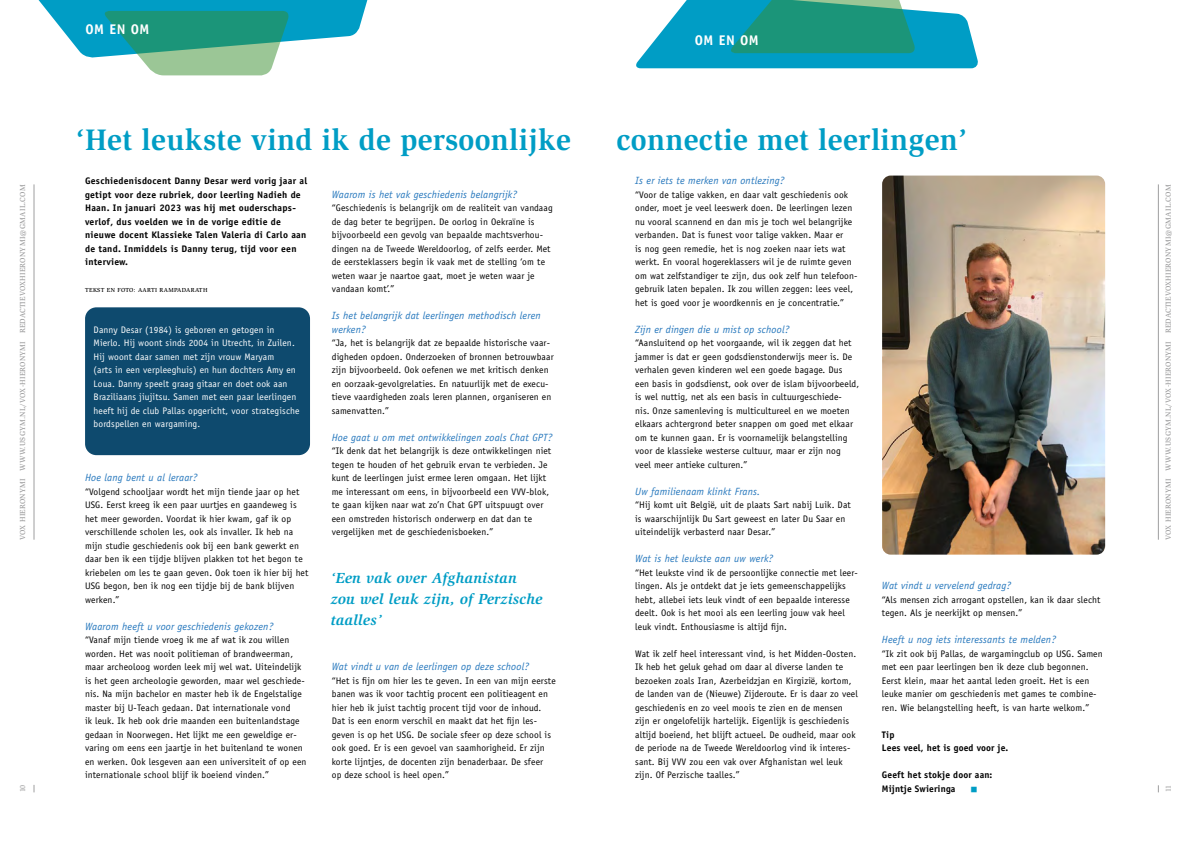
<style>
.page{position:relative;width:1191px;height:842px;background:#fff}
.page>*{position:absolute;margin:0;border:0;box-sizing:border-box;transform-origin:0 0}
.t1{font:700 30.5px "Slimbach Std";letter-spacing:.01em;color:#009dc5}
.t2{font:italic 700 15px/21px "Slimbach Std";letter-spacing:.015em;color:#009dc5}
.t3{font:700 14px "Officina Sans Std";letter-spacing:.04em;color:#fff}
.t4{font:italic 10.5px/13.5px "Officina Sans Std";letter-spacing:.015em;color:#2778bd}
.t5{font:9.5px/13.5px "Officina Sans Std";letter-spacing:.015em;color:#000}
.t6{font:700 9.5px/13.5px "Officina Sans Std";letter-spacing:.025em;color:#000}
.t7{font:9.5px/13.5px "Officina Sans Std";letter-spacing:.015em;color:#fff}
.t8{font:9.5px "Wingdings";color:#009dc5}
.t9{font:500 7.5px "Slimbach Std";letter-spacing:.035em;color:#9e9e9f}
.t10{font:500 6px "Slimbach Std";letter-spacing:.06em;color:#000}
</style>
<div class="page">
<svg style="left:636px;top:0;width:342px;height:68px;background:#2ca7b1"></svg>
<svg style="left:38px;top:0;width:330px;height:75px"></svg>
<div style="left:85px;top:307px;width:225px;height:148px;background:#0e4a6e;border-radius:11px"></div>
<img style="left:882px;top:176px;width:223px;height:379px">
<hr style="left:1158px;top:184px;width:1px;height:356px;background:#9e9e9f">
<hr style="left:34px;top:184px;width:1px;height:356px;background:#9e9e9f">
<h3 class="t3" style="left:85px;top:21px;width:66px">OM EN OM</h3>
<h3 class="t3" style="left:694px;top:31px;width:66px">OM EN OM</h3>
<h1 class="t1" style="left:76px;top:121px;width:496px">‘Het leukste vind ik de persoonlijke</h1>
<h1 class="t1" style="left:616px;top:121px;width:352px">connectie met leerlingen’</h1>
<p class="t4" style="left:635px;top:174px;width:151px">Is er iets te merken van ontlezing?</p>
<p class="t5" style="left:635px;top:188px;width:224px">“Voor de talige vakken, en daar valt geschiedenis ook onder, moet je veel leeswerk doen. De leerlingen lezen nu vooral scannend en dan mis je toch wel belangrijke verbanden. Dat is funest voor talige vakken. Maar er<br>is nog geen remedie, het is nog zoeken naar iets wat werkt. En vooral hogereklassers wil je de ruimte geven om wat zelfstandiger te zijn, dus ook zelf hun telefoon&shy;gebruik laten bepalen. Ik zou willen zeggen: lees veel, het is goed voor je woordkennis en je concentratie.”</p>
<p class="t4" style="left:635px;top:323px;width:156px">Zijn er dingen die u mist op school?</p>
<p class="t5" style="left:635px;top:336px;width:225px">“Aansluitend op het voorgaande, wil ik zeggen dat het jammer is dat er geen godsdienstonderwijs meer is. De verhalen geven kinderen wel een goede bagage. Dus<br>een basis in godsdienst, ook over de islam bijvoorbeeld, is wel nuttig, net als een basis in cultuurgeschiede-<br>nis. Onze samenleving is multicultureel en we moeten elkaars achtergrond beter snappen om goed met elkaar om te kunnen gaan. Er is voornamelijk belangstelling voor de klassieke westerse cultuur, maar er zijn nog<br>veel meer antieke culturen.”</p>
<p class="t4" style="left:635px;top:485px;width:126px">Uw familienaam klinkt Frans.</p>
<p class="t5" style="left:635px;top:498px;width:217px">“Hij komt uit België, uit de plaats Sart nabij Luik. Dat is waarschijnlijk Du Sart geweest en later Du Saar en uiteindelijk verbasterd naar Desar.”</p>
<p class="t4" style="left:635px;top:552px;width:140px">Wat is het leukste aan uw werk?</p>
<p class="t5" style="left:635px;top:566px;width:224px">“Het leukste vind ik de persoonlijke connectie met leer&shy;lingen. Als je ontdekt dat je iets gemeenschappelijks hebt, allebei iets leuk vindt of een bepaalde interesse deelt. Ook is het mooi als een leerling jouw vak heel leuk vindt. Enthousiasme is altijd fijn.</p>
<p class="t5" style="left:635px;top:647px;width:224px">Wat ik zelf heel interessant vind, is het Midden-Oosten.<br>Ik heb het geluk gehad om daar al diverse landen te bezoeken zoals Iran, Azerbeidzjan en Kirgizië, kortom, de landen van de (Nieuwe) Zijderoute. Er is daar zo veel geschiedenis en zo veel moois te zien en de mensen zijn er ongelofelijk hartelijk. Eigenlijk is geschiedenis altijd boeiend, het blijft actueel. De oudheid, maar ook de periode na de Tweede Wereldoorlog vind ik interes&shy;sant. Bij VVV zou een vak over Afghanistan wel leuk zijn. Of Perzische taalles.”</p>
<p class="t6" style="left:85px;top:174px;width:224px">Geschiedenisdocent Danny Desar werd vorig jaar al getipt voor deze rubriek, door leerling Nadieh de Haan. In januari 2023 was hij met ouderschaps&shy;verlof, dus voelden we in de vorige editie de nieuwe docent Klassieke Talen Valeria di Carlo aan de tand. Inmiddels is Danny terug, tijd voor een interview.</p>
<p class="t10" style="left:85px;top:287px;width:124px">TEKST EN FOTO: AARTI RAMPADARATH</p>
<p class="t9" style="left:18px;top:540px;width:357px;rotate:-90deg">VOX HIERONYMI WWW.USGYM.NL/VOX-HIERONYMI REDACTIEVOXHIERONYMI@GMAIL.COM</p>
<p class="t9" style="left:1163px;top:540px;width:357px;rotate:-90deg">VOX HIERONYMI WWW.USGYM.NL/VOX-HIERONYMI REDACTIEVOXHIERONYMI@GMAIL.COM</p>
<p class="t4" style="left:332px;top:188px;width:187px">Waarom is het vak geschiedenis belangrijk?</p>
<p class="t5" style="left:332px;top:201px;width:222px">“Geschiedenis is belangrijk om de realiteit van vandaag de dag beter te begrijpen. De oorlog in Oekraïne is bijvoorbeeld een gevolg van bepaalde machtsverhou&shy;dingen na de Tweede Wereldoorlog, of zelfs eerder. Met de eersteklassers begin ik vaak met de stelling ‘om te weten waar je naartoe gaat, moet je weten waar je vandaan komt’.”</p>
<p class="t4" style="left:332px;top:309px;width:210px">Is het belangrijk dat leerlingen methodisch leren werken?</p>
<p class="t5" style="left:332px;top:336px;width:223px">“Ja, het is belangrijk dat ze bepaalde historische vaar&shy;digheden opdoen. Onderzoeken of bronnen betrouwbaar zijn bijvoorbeeld. Ook oefenen we met kritisch denken en oorzaak-gevolgrelaties. En natuurlijk met de execu&shy;tieve vaardigheden zoals leren plannen, organiseren en samenvatten.”</p>
<p class="t4" style="left:332px;top:431px;width:222px">Hoe gaat u om met ontwikkelingen zoals Chat GPT?</p>
<p class="t5" style="left:332px;top:444px;width:221px">“Ik denk dat het belangrijk is deze ontwikkelingen niet tegen te houden of het gebruik ervan te verbieden. Je kunt de leerlingen juist ermee leren omgaan. Het lijkt me interessant om eens, in bijvoorbeeld een VVV-blok, te gaan kijken naar wat zo’n Chat GPT uitspuugt over een omstreden historisch onderwerp en dat dan te vergelijken met de geschiedenisboeken.”</p>
<p class="t7" style="left:94px;top:323px;width:207px">Danny Desar (1984) is geboren en getogen in Mierlo. Hij woont sinds 2004 in Utrecht, in Zuilen.<br>Hij woont daar samen met zijn vrouw Maryam<br>(arts in een verpleeghuis) en hun dochters Amy en Loua. Danny speelt graag gitaar en doet ook aan Braziliaans jiujitsu. Samen met een paar leerlingen heeft hij de club Pallas opgericht, voor strategische bordspellen en wargaming.</p>
<p class="t4" style="left:85px;top:471px;width:114px">Hoe lang bent u al leraar?</p>
<p class="t5" style="left:85px;top:485px;width:225px">“Volgend schooljaar wordt het mijn tiende jaar op het USG. Eerst kreeg ik een paar uurtjes en gaandeweg is het meer geworden. Voordat ik hier kwam, gaf ik op verschillende scholen les, ook als invaller. Ik heb na mijn studie geschiedenis ook bij een bank gewerkt en daar ben ik een tijdje blijven plakken tot het begon te kriebelen om les te gaan geven. Ook toen ik hier bij het USG begon, ben ik nog een tijdje bij de bank blijven werken.”</p>
<p class="t4" style="left:85px;top:620px;width:190px">Waarom heeft u voor geschiedenis gekozen?</p>
<p class="t5" style="left:85px;top:633px;width:223px">“Vanaf mijn tiende vroeg ik me af wat ik zou willen worden. Het was nooit politieman of brandweerman, maar archeoloog worden leek mij wel wat. Uiteindelijk is het geen archeologie geworden, maar wel geschiede&shy;nis. Na mijn bachelor en master heb ik de Engelstalige master bij U-Teach gedaan. Dat internationale vond<br>ik leuk. Ik heb ook drie maanden een buitenlandstage gedaan in Noorwegen. Het lijkt me een geweldige er&shy;varing om eens een jaartje in het buitenland te wonen en werken. Ook lesgeven aan een universiteit of op een internationale school blijf ik boeiend vinden.”</p>
<h2 class="t2" style="left:331px;top:567px;width:213px">‘Een vak over Afghanistan zou wel leuk zijn, of Perzische taalles’</h2>
<p class="t4" style="left:882px;top:579px;width:131px">Wat vindt u vervelend gedrag?</p>
<p class="t5" style="left:882px;top:593px;width:220px">“Als mensen zich arrogant opstellen, kan ik daar slecht tegen. Als je neerkijkt op mensen.”</p>
<p class="t4" style="left:882px;top:633px;width:176px">Heeft u nog iets interessants te melden?</p>
<p class="t5" style="left:882px;top:647px;width:222px">“Ik zit ook bij Pallas, de wargamingclub op USG. Samen met een paar leerlingen ben ik deze club begonnen.<br>Eerst klein, maar het aantal leden groeit. Het is een leuke manier om geschiedenis met games te combine&shy;ren. Wie belangstelling heeft, is van harte welkom.”</p>
<p class="t6" style="left:882px;top:728px;width:128px">Tip<br>Lees veel, het is goed voor je.</p>
<p class="t6" style="left:882px;top:768px;width:112px">Geeft het stokje door aan:<br>Mijntje Swieringa</p>
<p class="t4" style="left:332px;top:660px;width:199px">Wat vindt u van de leerlingen op deze school?</p>
<p class="t5" style="left:332px;top:674px;width:225px">“Het is fijn om hier les te geven. In een van mijn eerste banen was ik voor tachtig procent een politieagent en hier heb ik juist tachtig procent tijd voor de inhoud.<br>Dat is een enorm verschil en maakt dat het fijn les&shy;geven is op het USG. De sociale sfeer op deze school is ook goed. Er is een gevoel van saamhorigheid. Er zijn korte lijntjes, de docenten zijn benaderbaar. De sfeer<br>op deze school is heel open.”</p>
<p class="t9" style="left:18px;top:792px;width:9px;rotate:-90deg">10</p>
<p class="t9" style="left:1163px;top:792px;width:9px;rotate:-90deg">11</p>
<p class="t8" style="left:970px;top:784px;width:9px">■</p>
</div>
